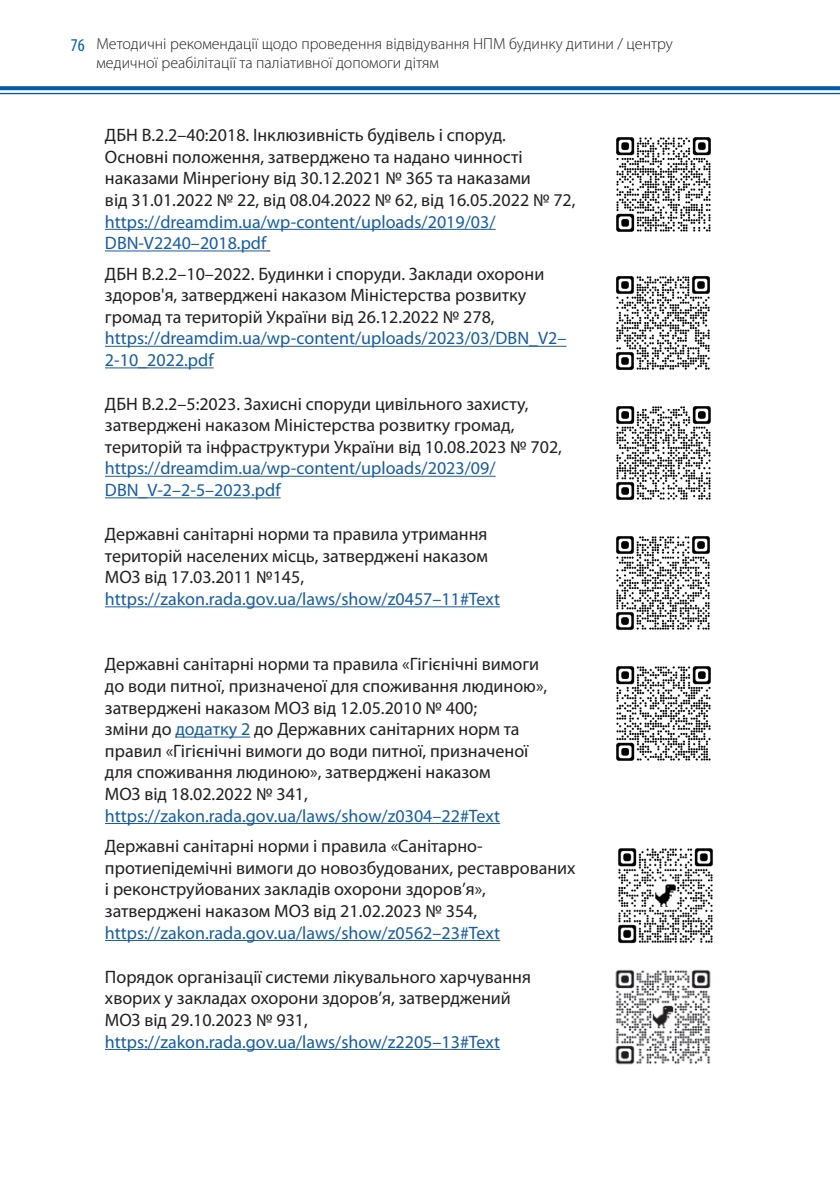
<style>
.page{position:relative;width:840px;height:1191px;background:#fff}
.page>*{position:absolute;margin:0;border:0;box-sizing:border-box;transform-origin:0 0}
.Табл_текст{font:18px/21.6px "Myriad Pro";color:#231f20}
.Табл_текст-2{font:18px/21.6px "Myriad Pro";color:#175d9e}
.t1{font:condensed 18px "Myriad Pro";color:#015aaa}
.t2{font:300 16px/19.2px "Myriad Pro";color:#231f20}
.s1{color:#175d9e}
</style>
<div class="page">
<svg style="left:0;top:86px;width:839px;height:4px;background:#0e62ae"></svg>
<hr style="left:0;top:93px;width:839px;height:1px;background:#015aaa">
<hr style="left:105px;top:229px;width:390px;height:1px;background:#175d9e">
<hr style="left:105px;top:250px;width:161px;height:1px;background:#175d9e">
<img style="left:616px;top:137px;width:95px;height:95px">
<hr style="left:105px;top:346px;width:461px;height:1px;background:#175d9e">
<hr style="left:105px;top:367px;width:108px;height:1px;background:#175d9e">
<img style="left:616px;top:276px;width:94px;height:94px">
<hr style="left:105px;top:476px;width:390px;height:1px;background:#175d9e">
<hr style="left:105px;top:497px;width:175px;height:1px;background:#175d9e">
<img style="left:616px;top:406px;width:95px;height:94px">
<hr style="left:105px;top:606px;width:395px;height:1px;background:#175d9e">
<img style="left:616px;top:536px;width:94px;height:94px">
<hr style="left:175px;top:736px;width:75px;height:1px;background:#175d9e">
<hr style="left:105px;top:823px;width:395px;height:1px;background:#175d9e">
<img style="left:616px;top:666px;width:95px;height:95px">
<hr style="left:105px;top:940px;width:395px;height:1px;background:#175d9e">
<img style="left:618px;top:848px;width:95px;height:96px">
<hr style="left:105px;top:1049px;width:395px;height:1px;background:#175d9e">
<img style="left:615px;top:969px;width:96px;height:96px">
<p class="t1" style="left:71px;top:34px;width:15px">76</p>
<p class="t2" style="left:96px;top:34px;width:577px">Методичні рекомендації щодо проведення відвідування НПМ будинку дитини / центру медичної реабілітації та паліативної допомоги дітям</p>
<p class="Табл_текст" style="left:105px;top:124px;width:472px">ДБН В.2.2–40:2018. Інклюзивність будівель і споруд.<br>Основні положення, затверджено та надано чинності наказами Мінрегіону від 30.12.2021 № 365 та наказами<br>від 31.01.2022 № 22, від 08.04.2022 № 62, від 16.05.2022 № 72,</p>
<p class="Табл_текст-2" style="left:105px;top:210px;width:392px">https://dreamdim.ua/wp-content/uploads/2019/03/<br>DBN-V2240–2018.pdf</p>
<p class="Табл_текст" style="left:105px;top:262px;width:440px">ДБН В.2.2–10–2022. Будинки і споруди. Заклади охорони здоров'я, затверджені наказом Міністерства розвитку громад та територій України від 26.12.2022 № 278,</p>
<p class="Табл_текст-2" style="left:105px;top:327px;width:463px">https://dreamdim.ua/wp-content/uploads/2023/03/DBN_V2–<br>2-10_2022.pdf</p>
<p class="Табл_текст" style="left:105px;top:392px;width:458px">ДБН В.2.2–5:2023. Захисні споруди цивільного захисту, затверджені наказом Міністерства розвитку громад, територій та інфраструктури України від 10.08.2023 № 702, <span class="s1">https://dreamdim.ua/wp-content/uploads/2023/09/ DBN_V-2–2-5–2023.pdf</span></p>
<p class="Табл_текст" style="left:105px;top:523px;width:384px;text-align:justify">Державні санітарні норми та правила утримання територій населених місць, затверджені наказом МОЗ від 17.03.2011 №145,</p>
<p class="Табл_текст-2" style="left:105px;top:588px;width:396px">https://zakon.rada.gov.ua/laws/show/z0457–11#Text</p>
<p class="Табл_текст" style="left:105px;top:653px;width:443px">Державні санітарні норми та правила «Гігієнічні вимоги до води питної, призначеної для споживання людиною», затверджені наказом МОЗ від 12.05.2010 № 400;<br>зміни до <span class="s1">додатку 2</span> до Державних санітарних норм та правил «Гігієнічні вимоги до води питної, призначеної для споживання людиною», затверджені наказом<br>МОЗ від 18.02.2022 № 341,</p>
<p class="Табл_текст-2" style="left:105px;top:804px;width:396px">https://zakon.rada.gov.ua/laws/show/z0304–22#Text</p>
<p class="Табл_текст" style="left:105px;top:835px;width:472px">Державні санітарні норми і правила «Санітарно&shy;протиепідемічні вимоги до новозбудованих, реставрованих і реконструйованих закладів охорони здоров’я», затверджені наказом МОЗ від 21.02.2023 № 354,</p>
<p class="Табл_текст-2" style="left:105px;top:921px;width:396px">https://zakon.rada.gov.ua/laws/show/z0562–23#Text</p>
<p class="Табл_текст" style="left:105px;top:965px;width:427px">Порядок організації системи лікувального харчування хворих у закладах охорони здоров’я, затверджений<br>МОЗ від 29.10.2023 № 931,</p>
<p class="Табл_текст-2" style="left:105px;top:1030px;width:396px">https://zakon.rada.gov.ua/laws/show/z2205–13#Text</p>
</div>
